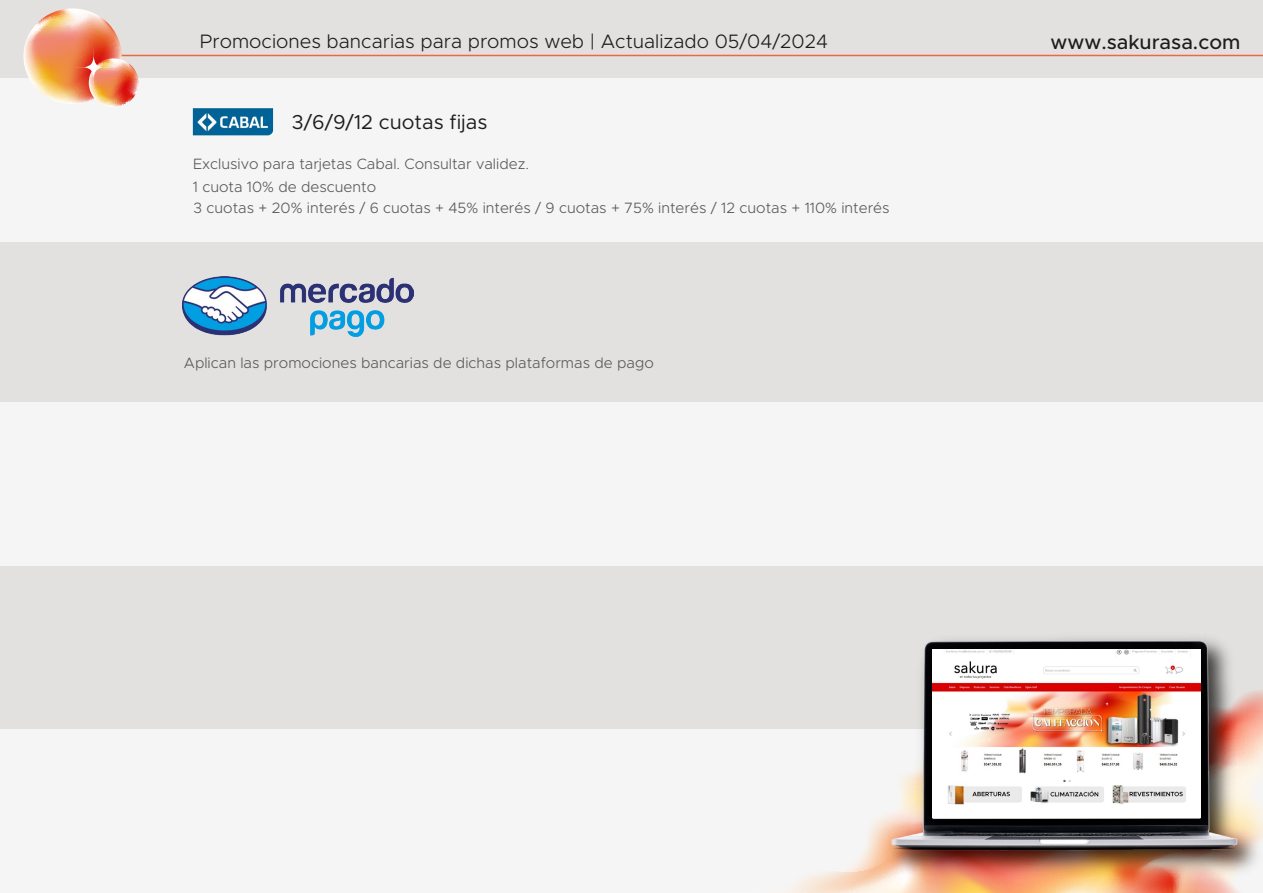
<style>
.page{position:relative;width:1263px;height:893px;background:#e3e1df}
.page>*{position:absolute;margin:0;border:0;box-sizing:border-box;transform-origin:0 0}
.t1{font:20.25px "Metropolis";color:#1d1d1b}
.t2{font:500 20.25px "Metropolis";color:#1d1d1b}
.t3{font:300 19.5px "Metropolis";color:#1d1d1b}
.t4{font:300 15px/23px "Metropolis";color:#585857}
</style>
<div class="page">
<hr style="left:107px;top:55px;width:1156px;height:1px;background:#e96942">
<div style="left:0;top:78px;width:1263px;height:164px;background:#f5f5f5"></div>
<div style="left:0;top:403px;width:1263px;height:163px;background:#f5f5f5"></div>
<div style="left:0;top:730px;width:1263px;height:163px;background:#f5f5f5"></div>
<img style="left:193px;top:108px;width:80px;height:27px">
<img style="left:182px;top:276px;width:232px;height:61px">
<svg style="left:712px;top:729px;width:164px;height:164px"></svg>
<img style="left:876px;top:690px;width:387px;height:203px">
<img style="left:888px;top:638px;width:363px;height:221px">
<img style="left:933px;top:650px;width:268px;height:167px">
<svg style="left:23px;top:8px;width:116px;height:99px"></svg>
<h2 class="t3" style="left:200px;top:29px;width:630px">Promociones bancarias para promos web | Actualizado 05/04/2024</h2>
<h1 class="t1" style="left:292px;top:109px;width:197px">3/6/9/12 cuotas fijas</h1>
<p class="t4" style="left:193px;top:152px;width:338px">Exclusivo para tarjetas Cabal. Consultar validez.<br>1 cuota 10% de descuento</p>
<p class="t4" style="left:194px;top:196px;width:697px">3 cuotas + 20% interés / 6 cuotas + 45% interés / 9 cuotas + 75% interés / 12 cuotas + 110% interés</p>
<p class="t4" style="left:184px;top:352px;width:471px">Aplican las promociones bancarias de dichas plataformas de pago</p>
<h1 class="t2" style="left:1050px;top:30px;width:191px">www.sakurasa.com</h1>
</div>
